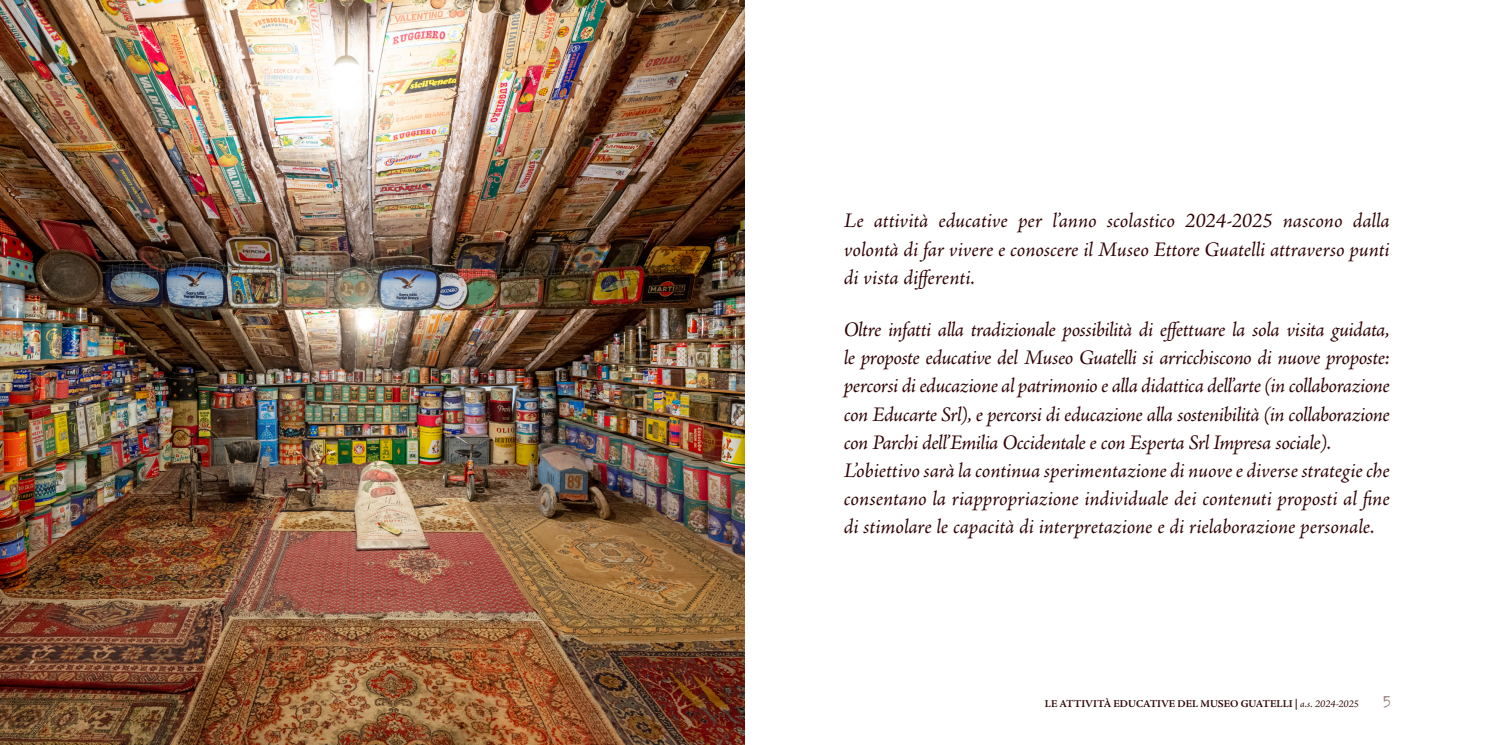
<style>
.page{position:relative;width:1489px;height:745px;background:#fff}
.page>*{position:absolute;margin:0;border:0;box-sizing:border-box;transform-origin:0 0}
.t1{font:italic 21px/28px "Adobe Jenson Pro";letter-spacing:-.005em;color:#310306;text-align:justify}
.t2{font:17.5px "Trixie Text";color:#98837f}
.t3{font:700 10.5px "Adobe Jenson Pro";color:#310306}
.s1{font-weight:400;font-style:italic}
</style>
<div class="page">
<img style="left:0;top:0;width:744px;height:744px">
<p class="t1" style="left:843px;top:208px;width:547px">Le attività educative per l’anno scolastico 2024-2025 nascono dalla volontà di far vivere e conoscere il Museo Ettore Guatelli attraverso punti di vista differenti.</p>
<p class="t1" style="left:843px;top:317px;width:547px">Oltre infatti alla tradizionale possibilità di effettuare la sola visita guidata, le proposte educative del Museo Guatelli si arricchiscono di nuove proposte: percorsi di educazione al patrimonio e alla didattica dell’arte (in collaborazione con Educarte Srl), e percorsi di educazione alla sostenibilità (in collaborazione con Parchi dell’Emilia Occidentale e con Esperta Srl Impresa sociale).</p>
<p class="t1" style="left:843px;top:457px;width:547px">L’obiettivo sarà la continua sperimentazione di nuove e diverse strategie che consentano la riappropriazione individuale dei contenuti proposti al fine di stimolare le capacità di interpretazione e di rielaborazione personale.</p>
<p class="t3" style="left:1044px;top:697px;width:315px">LE ATTIVITÀ EDUCATIVE DEL MUSEO GUATELLI | <span class="s1">a.s. 2024-2025</span></p>
<p class="t2" style="left:1382px;top:691px;width:11px">5</p>
</div>
